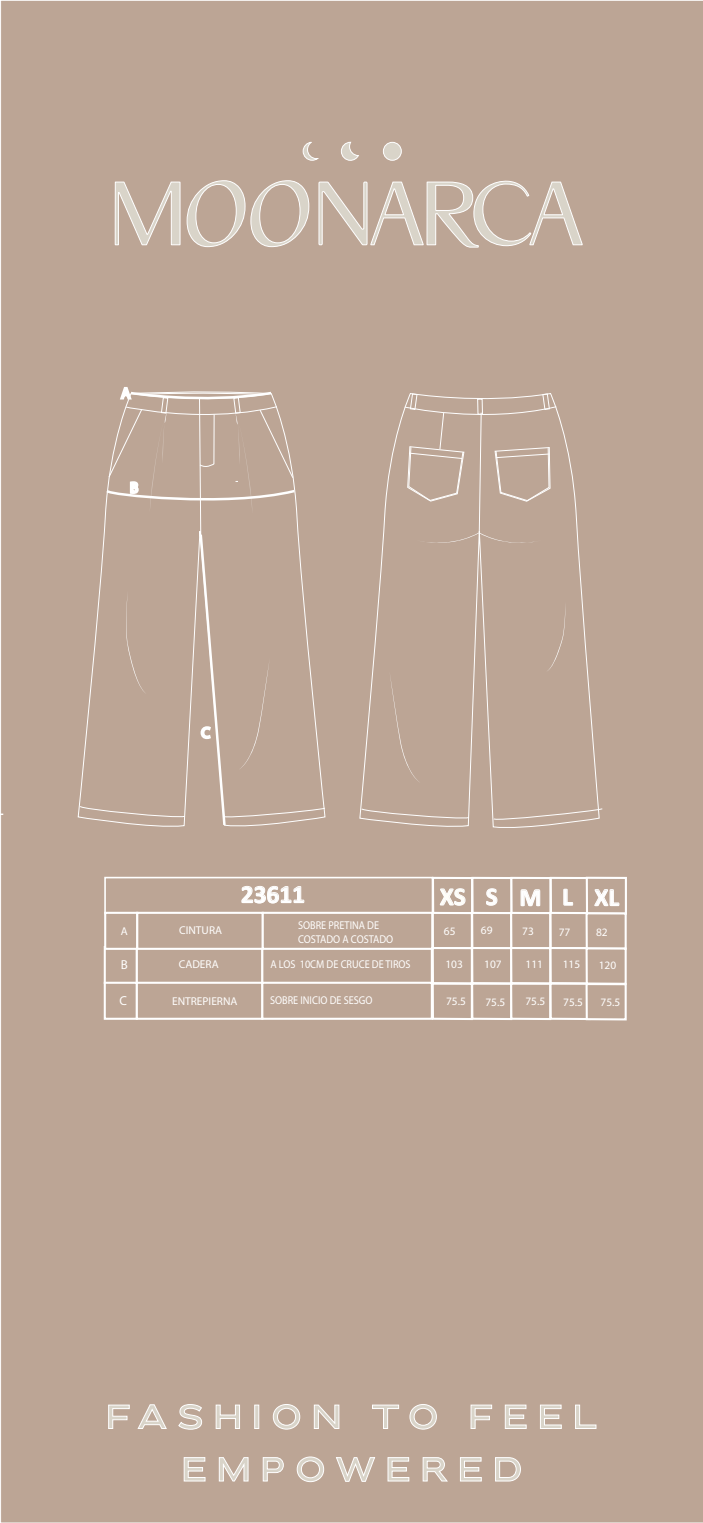
<style>
.page{position:relative;width:703px;height:1523px;background:#fff}
.page>*{position:absolute;margin:0;border:0;box-sizing:border-box;transform-origin:0 0}
.t1{font:700 25.25px "Calibri";color:#fff}
.t2{font:700 25.25px "Calibri";letter-spacing:.8em;color:#fffef9}
.t3{font:13px "Myriad Pro";color:#fffefd}
.t4{font:11.38px "Myriad Pro";color:#fffefd}
.t5{font:11.38px/13.6px "Myriad Pro";color:#fffefd;scale:.9 1}
.s1{color:#fffefd}
.s2{color:#fff}
</style>
<div class="page">
<div style="left:1px;top:0;width:701px;height:1522px;background:#bca595"></div>
<svg style="left:115px;top:180px;width:194px;height:67px"></svg>
<svg style="left:318px;top:180px;width:265px;height:68px"></svg>
<div style="left:383px;top:142px;width:18px;height:19px;background:#d9d4c9;border:1px solid #fff;border-radius:50%"></div>
<svg style="left:302px;top:141px;width:17px;height:20px"></svg>
<svg style="left:340px;top:142px;width:19px;height:19px"></svg>
<svg style="left:108px;top:1404px;width:22px;height:25px"></svg>
<svg style="left:137px;top:1403px;width:30px;height:26px"></svg>
<svg style="left:178px;top:1403px;width:24px;height:26px"></svg>
<svg style="left:215px;top:1404px;width:25px;height:25px"></svg>
<svg style="left:254px;top:1404px;width:5px;height:24px"></svg>
<svg style="left:272px;top:1403px;width:28px;height:26px"></svg>
<svg style="left:313px;top:1404px;width:26px;height:25px"></svg>
<svg style="left:372px;top:1404px;width:27px;height:25px"></svg>
<svg style="left:409px;top:1403px;width:28px;height:26px"></svg>
<svg style="left:470px;top:1404px;width:22px;height:25px"></svg>
<svg style="left:504px;top:1404px;width:22px;height:25px"></svg>
<svg style="left:539px;top:1404px;width:23px;height:25px"></svg>
<svg style="left:575px;top:1404px;width:21px;height:25px"></svg>
<svg style="left:183px;top:1457px;width:23px;height:24px"></svg>
<svg style="left:219px;top:1457px;width:30px;height:24px"></svg>
<svg style="left:262px;top:1457px;width:22px;height:24px"></svg>
<svg style="left:296px;top:1456px;width:28px;height:26px"></svg>
<svg style="left:335px;top:1457px;width:40px;height:25px"></svg>
<svg style="left:387px;top:1457px;width:22px;height:24px"></svg>
<svg style="left:422px;top:1457px;width:26px;height:24px"></svg>
<svg style="left:459px;top:1457px;width:23px;height:24px"></svg>
<svg style="left:495px;top:1457px;width:26px;height:24px"></svg>
<div style="left:104px;top:946px;width:34px;height:38px;background:#bca595;border:2px solid #fff"></div>
<div style="left:136px;top:946px;width:127px;height:38px;background:#bca595;border:2px solid #fff"></div>
<div style="left:261px;top:946px;width:172px;height:38px;background:#bca595;border:2px solid #fff"></div>
<div style="left:104px;top:981px;width:34px;height:38px;background:#bca595;border:2px solid #fff"></div>
<div style="left:136px;top:981px;width:127px;height:38px;background:#bca595;border:2px solid #fff"></div>
<div style="left:261px;top:981px;width:172px;height:38px;background:#bca595;border:2px solid #fff"></div>
<div style="left:104px;top:876px;width:329px;height:38px;background:#bca595;border:2px solid #fff"></div>
<svg style="left:241px;top:886px;width:63px;height:17px"></svg>
<div style="left:104px;top:911px;width:34px;height:39px;background:#bca595;border:2px solid #fff"></div>
<div style="left:136px;top:911px;width:128px;height:39px;background:#bca595;border:2px solid #fff"></div>
<div style="left:262px;top:911px;width:171px;height:39px;background:#bca595;border:2px solid #fff"></div>
<svg style="left:430px;top:875px;width:198px;height:146px"></svg>
<div style="left:359px;top:393px;width:240px;height:437px;background:#bca595"></div>
<svg style="left:546px;top:601px;width:19px;height:70px"></svg>
<div style="left:389px;top:671px;width:31px;height:111px;background:#bca595"></div>
<svg style="left:404px;top:393px;width:153px;height:152px"></svg>
<div style="left:79px;top:369px;width:247px;height:458px;background:#bca595"></div>
<svg style="left:361px;top:808px;width:108px;height:12px"></svg>
<svg style="left:493px;top:808px;width:110px;height:13px"></svg>
<h1 class="t1" style="left:241px;top:876px;width:66px">23611</h1>
<h1 class="t2" style="left:440px;top:878px;width:134px">XS<span class="s1">S</span><span class="s2">ML</span></h1>
<p class="t4" style="left:121px;top:924px;width:8px">A</p>
<p class="t4" style="left:179px;top:923px;width:44px">CINTURA</p>
<p class="t5" style="left:298px;top:918px;width:107px">SOBRE PRETINA DE<br>COSTADO A COSTADO</p>
<p class="t4" style="left:444px;top:924px;width:13px">65</p>
<p class="t4" style="left:481px;top:923px;width:13px">69</p>
<p class="t4" style="left:522px;top:924px;width:13px">73</p>
<p class="t4" style="left:558px;top:924px;width:13px">77</p>
<p class="t4" style="left:445px;top:957px;width:19px">103</p>
<p class="t4" style="left:484px;top:957px;width:19px">107</p>
<p class="t4" style="left:525px;top:957px;width:19px">111</p>
<p class="t4" style="left:562px;top:957px;width:19px">115</p>
<p class="t4" style="left:446px;top:994px;width:21px">75.5</p>
<p class="t4" style="left:485px;top:995px;width:21px">75.5</p>
<p class="t4" style="left:525px;top:994px;width:21px">75.5</p>
<p class="t4" style="left:563px;top:995px;width:21px">75.5</p>
<p class="t3" style="left:121px;top:956px;width:9px">B</p>
<p class="t4" style="left:179px;top:957px;width:41px">CADERA</p>
<p class="t3" style="left:119px;top:992px;width:9px">C</p>
<p class="t4" style="left:172px;top:994px;width:67px">ENTREPIERNA</p>
<p class="t5" style="left:270px;top:993px;width:115px">SOBRE INICIO DE SESGO</p>
<p class="t5" style="left:270px;top:957px;width:157px">A LOS 10CM DE CRUCE DE TIROS</p>
<h1 class="t1" style="left:594px;top:879px;width:26px">XL</h1>
<p class="t4" style="left:596px;top:925px;width:13px">82</p>
<p class="t4" style="left:598px;top:958px;width:19px">120</p>
<p class="t4" style="left:600px;top:995px;width:21px">75.5</p>
</div>
